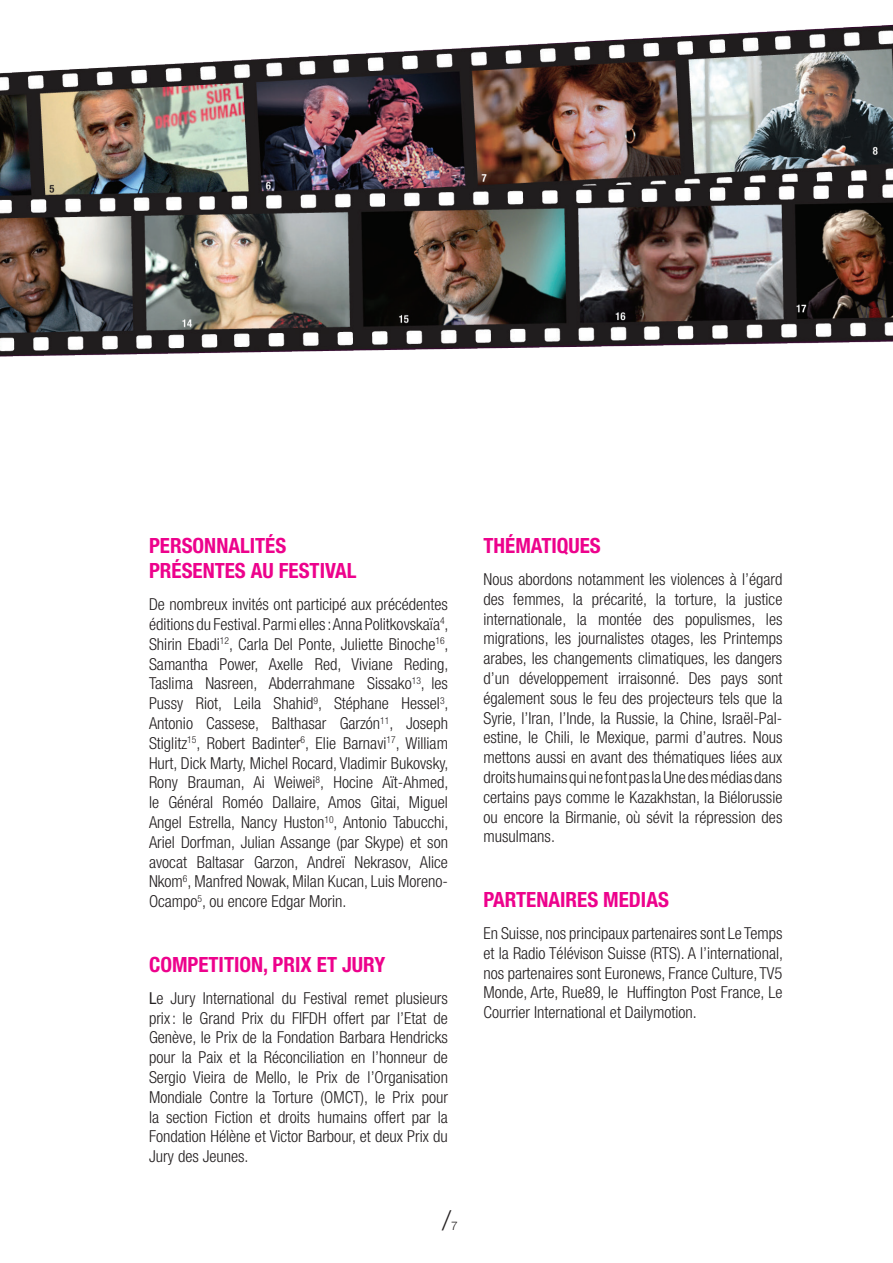
<style>
.page{position:relative;width:893px;height:1263px;background:#fff}
.page>*{position:absolute;margin:0;border:0;box-sizing:border-box;transform-origin:0 0}
.t1{font:300 27px "Helvetica Neue";color:#231f20}
.t2{font:700 condensed 21px/25.2px "Helvetica Neue";color:#ed028c}
.t3{font:300 condensed 16.5px/19.8px "Helvetica Neue";color:#231f20;text-align:justify}
.t4{font:300 12px "Helvetica Neue";color:#231f20}
.s1{font-weight:400}
</style>
<div class="page">
<img style="left:0;top:24px;width:893px;height:333px">
<p class="t2" style="left:149px;top:533px;width:209px">PERSONNALITÉS<br>PRÉSENTES AU FESTIVAL</p>
<p class="t3" style="left:149px;top:594px;width:301px">De nombreux invités ont participé aux précédentes éditions du Festival. Parmi elles: Anna Politkovskaïa<sup>4</sup>, Shirin Ebadi<sup>12</sup>, Carla Del Ponte, Juliette Binoche<sup>16</sup>, Samantha Power, Axelle Red, Viviane Reding, Taslima Nasreen, Abderrahmane Sissako<sup>13</sup>, les Pussy Riot, Leila Shahid<sup>9</sup>, Stéphane Hessel<sup>3</sup>, Antonio Cassese, Balthasar Garzón<sup>11</sup>, Joseph Stiglitz<sup>15</sup>, Robert Badinter<sup>6</sup>, Elie Barnavi<sup>17</sup>, William Hurt, Dick Marty, Michel Rocard, Vladimir Bukovsky, Rony Brauman, Ai Weiwei<sup>8</sup>, Hocine Aït-Ahmed, le Général Roméo Dallaire, Amos Gitai, Miguel Angel Estrella, Nancy Huston<sup>10</sup>, Antonio Tabucchi, Ariel Dorfman, Julian Assange (par Skype) et son avocat Baltasar Garzon, Andreï Nekrasov, Alice Nkom<sup>6</sup>, Manfred Nowak, Milan Kucan, Luis Moreno-Ocampo<sup>5</sup>, ou encore Edgar Morin.</p>
<p class="t2" style="left:149px;top:952px;width:238px">COMPETITION, PRIX ET JURY</p>
<p class="t3" style="left:149px;top:988px;width:300px"><span class="s1">L</span>e Jury International du Festival remet plusieurs prix: le Grand Prix du FIFDH offert par l’Etat de Genève, le Prix de la Fondation Barbara Hendricks pour la Paix et la Réconciliation en l’honneur de Sergio Vieira de Mello, le Prix de l’Organisation Mondiale Contre la Torture (OMCT), le Prix pour la section Fiction et droits humains offert par la Fondation Hélène et Victor Barbour, et deux Prix du Jury des Jeunes.</p>
<h1 class="t1" style="left:442px;top:1198px;width:10px">/</h1>
<p class="t4" style="left:451px;top:1215px;width:8px">7</p>
<p class="t2" style="left:483px;top:533px;width:119px">THÉMATIQUES</p>
<p class="t3" style="left:483px;top:569px;width:300px">Nous abordons notamment les violences à l’égard des femmes, la précarité, la torture, la justice internationale, la montée des populismes, les migrations, les journalistes otages, les Printemps arabes, les changements climatiques, les dangers d’un développement irraisonné. Des pays sont également sous le feu des projecteurs tels que la Syrie, l’Iran, l’Inde, la Russie, la Chine, Israël-Pal&shy;estine, le Chili, le Mexique, parmi d’autres. Nous mettons aussi en avant des thématiques liées aux droits humains qui ne font pas la Une des médias dans certains pays comme le Kazakhstan, la Biélorussie ou encore la Birmanie, où sévit la répression des musulmans.</p>
<p class="t2" style="left:483px;top:887px;width:187px">PARTENAIRES MEDIAS</p>
<p class="t3" style="left:483px;top:923px;width:301px">En Suisse, nos principaux partenaires sont Le Temps et la Radio Télévison Suisse (RTS). A l’international, nos partenaires sont Euronews, France Culture, TV5<br>Monde, Arte, Rue89, le Huffington Post France, Le Courrier International et Dailymotion.</p>
</div>
